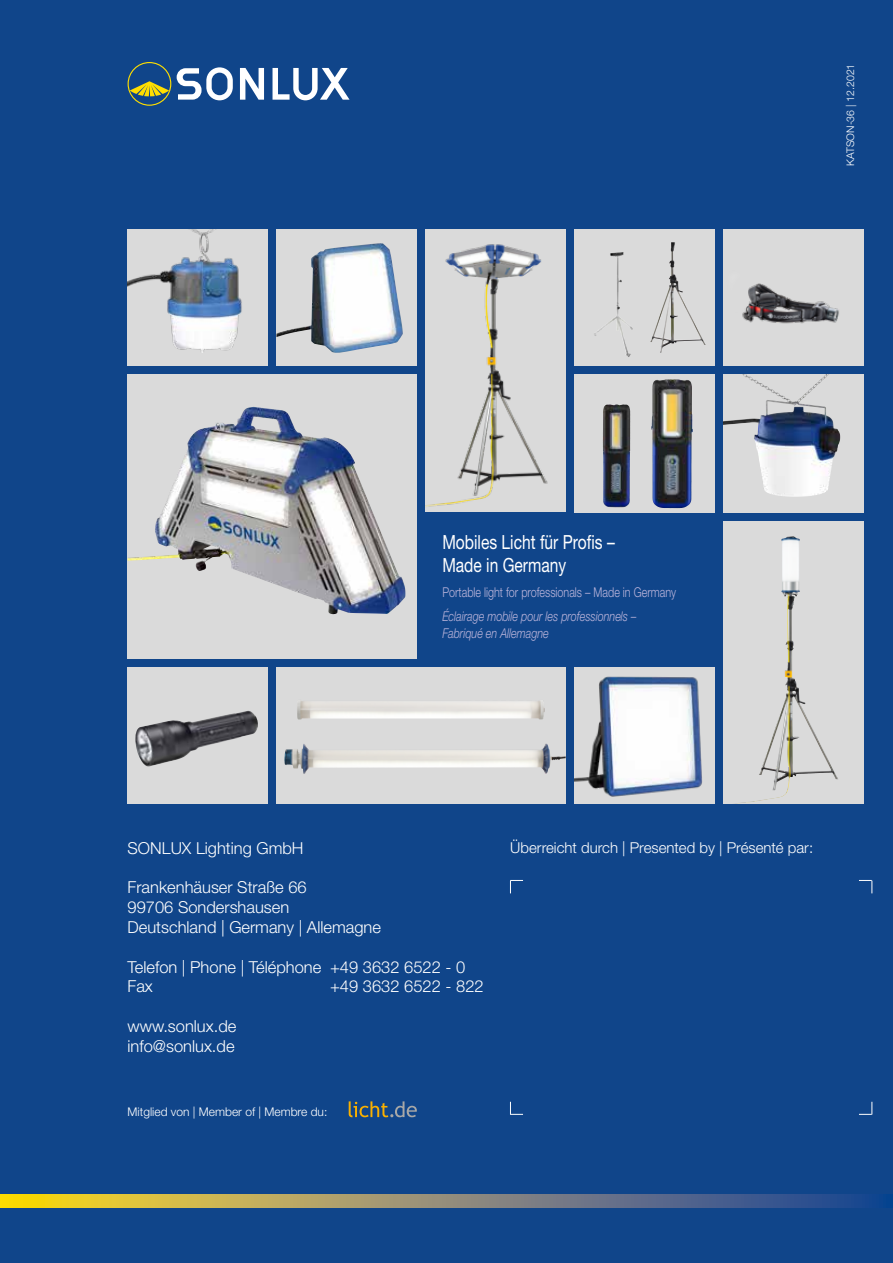
<style>
.page{position:relative;width:893px;height:1263px;background:#10458a}
.page>*{position:absolute;margin:0;border:0;box-sizing:border-box;transform-origin:0 0}
.t1{font:19.5px/23.4px "Helvetica Neue LT Pro";color:#fff;scale:.8 1}
.t2{font:300 16.5px/19.8px "Helvetica Neue LT Pro";color:#fff}
.t3{font:300 15px "Helvetica Neue LT Pro";color:#fff}
.t4{font:italic 300 13.5px/16.2px "Helvetica Neue LT Pro";color:#bcb5db;scale:.8 1}
.t5{font:300 13.5px "Helvetica Neue LT Pro";color:#bcb5db;scale:.8 1}
.t6{font:300 12px "Helvetica Neue LT Pro";color:#fff}
.t7{font:300 10.5px "Helvetica Neue LT Pro";color:#fff}
</style>
<div class="page">
<svg style="left:0;top:1195px;width:893px;height:13px;background:#8f8d6a"></svg>
<svg style="left:128px;top:62px;width:43px;height:44px"></svg>
<svg style="left:177px;top:67px;width:173px;height:33px"></svg>
<svg style="left:349px;top:1101px;width:68px;height:16px"></svg>
<div style="left:128px;top:229px;width:140px;height:136px;background:#dadada"></div>
<img style="left:128px;top:229px;width:114px;height:124px">
<div style="left:276px;top:229px;width:141px;height:136px;background:#dadada"></div>
<div style="left:128px;top:667px;width:140px;height:136px;background:#dadada"></div>
<svg style="left:128px;top:374px;width:289px;height:285px;background:#cecfd1"></svg>
<img style="left:128px;top:407px;width:210px;height:207px">
<div style="left:276px;top:667px;width:290px;height:136px;background:#dadada"></div>
<img style="left:284px;top:744px;width:20px;height:21px">
<div style="left:723px;top:521px;width:140px;height:282px;background:#dadada"></div>
<img style="left:781px;top:536px;width:12px;height:128px">
<div style="left:574px;top:667px;width:140px;height:136px;background:#dadada"></div>
<img style="left:574px;top:676px;width:129px;height:121px">
<svg style="left:723px;top:374px;width:140px;height:138px;background:#c2c5cb"></svg>
<svg style="left:816px;top:374px;width:13px;height:10px"></svg>
<div style="left:723px;top:229px;width:140px;height:136px;background:#dadada"></div>
<img style="left:742px;top:283px;width:97px;height:41px">
<div style="left:425px;top:229px;width:141px;height:283px;background:#dadada"></div>
<img style="left:425px;top:244px;width:123px;height:263px">
<svg style="left:574px;top:374px;width:140px;height:138px;background:#a6a7aa"></svg>
<img style="left:297px;top:701px;width:247px;height:18px">
<div style="left:574px;top:229px;width:140px;height:136px;background:#dadada"></div>
<img style="left:594px;top:252px;width:39px;height:105px">
<img style="left:650px;top:242px;width:24px;height:111px">
<img style="left:603px;top:404px;width:20px;height:19px">
<img style="left:651px;top:379px;width:18px;height:61px">
<img style="left:135px;top:711px;width:123px;height:56px">
<img style="left:276px;top:243px;width:127px;height:110px">
<svg style="left:510px;top:880px;width:13px;height:13px"></svg>
<svg style="left:510px;top:1102px;width:13px;height:13px"></svg>
<svg style="left:859px;top:1102px;width:14px;height:13px"></svg>
<svg style="left:859px;top:880px;width:14px;height:13px"></svg>
<p class="t7" style="left:844px;top:166px;width:104px;rotate:-90deg">KATSON-36 | 12.2021</p>
<p class="t1" style="left:442px;top:529px;width:217px">Mobiles Licht für Profis –<br>Made in Germany</p>
<p class="t5" style="left:442px;top:584px;width:294px">Portable light for professionals – Made in Germany</p>
<p class="t4" style="left:442px;top:608px;width:244px">Éclairage mobile pour les professionnels –<br>Fabriqué en Allemagne</p>
<p class="t2" style="left:128px;top:838px;width:178px">SONLUX Lighting GmbH</p>
<p class="t2" style="left:128px;top:877px;width:255px">Frankenhäuser Straße 66<br>99706 Sondershausen<br>Deutschland | Germany | Allemagne</p>
<p class="t2" style="left:128px;top:956px;width:339px">Telefon | Phone | Téléphone +49 3632 6522 - 0<br>Fax</p>
<p class="t2" style="left:330px;top:976px;width:155px">+49 3632 6522 - 822</p>
<p class="t2" style="left:128px;top:1016px;width:110px">www.sonlux.de info@sonlux.de</p>
<p class="t6" style="left:128px;top:1104px;width:201px">Mitglied von | Member of | Membre du:</p>
<p class="t3" style="left:510px;top:838px;width:304px">Überreicht durch | Presented by | Présenté par:</p>
</div>
